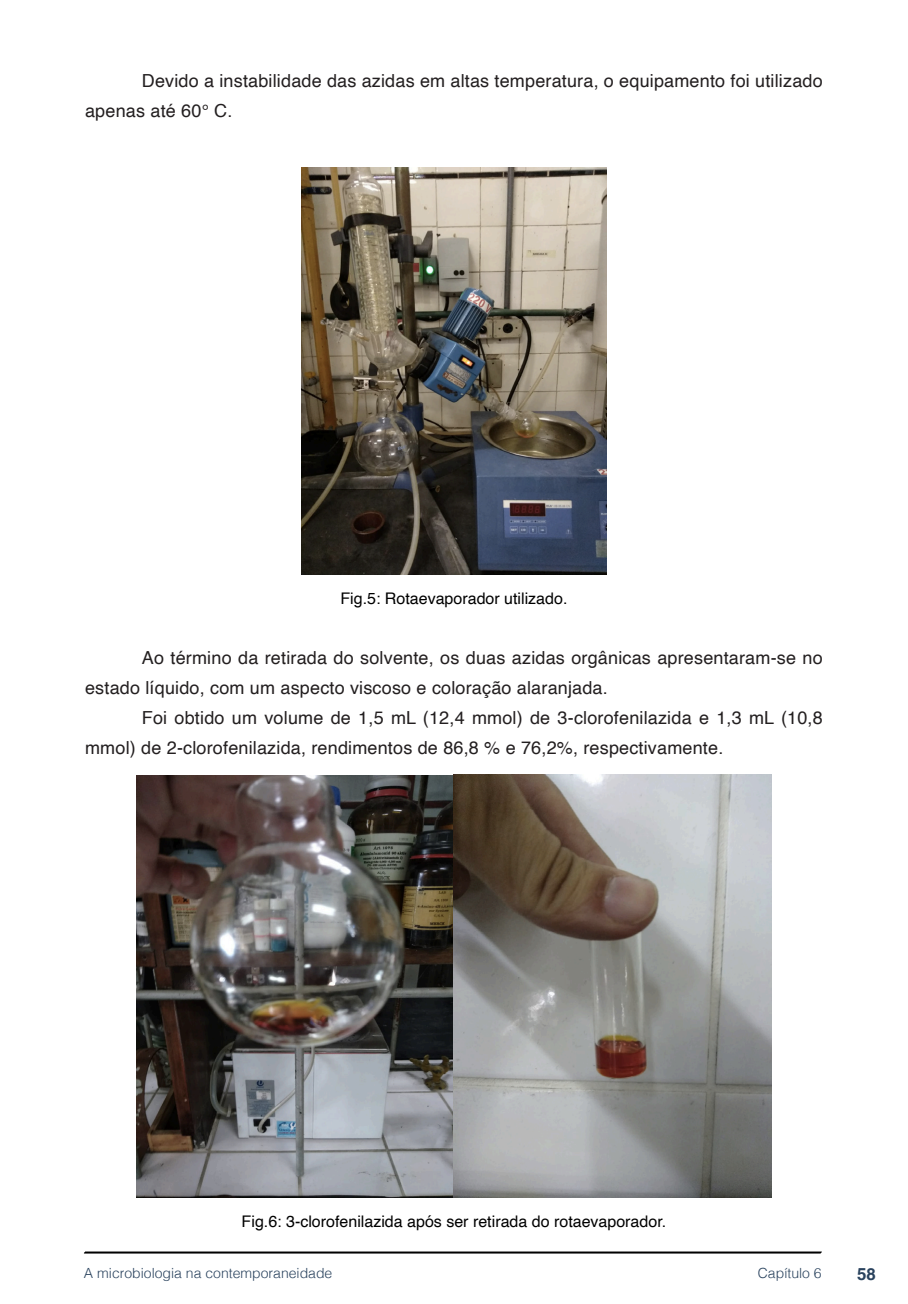
<style>
.page{position:relative;width:908px;height:1304px;background:#fff}
.page>*{position:absolute;margin:0;border:0;box-sizing:border-box;transform-origin:0 0}
.txt{font:18px/30px "Helvetica";letter-spacing:.01em;color:#231f20}
.t1{font:700 16.8px "Helvetica";color:#2a435e}
.imagens_graf_tab{font:16px "Helvetica";color:#000}
.t2{font:300 14px "Helvetica";color:#2a435e}
</style>
<div class="page">
<svg style="left:84px;top:1251px;width:737px;height:3px;background:#515151"></svg>
<img style="left:301px;top:167px;width:305px;height:408px">
<img style="left:137px;top:774px;width:634px;height:423px">
<p class="txt" style="left:85px;top:66px;width:738px;text-indent:57px">Devido a instabilidade das azidas em altas temperatura, o equipamento foi utilizado apenas até 60° C.</p>
<p class="imagens_graf_tab" style="left:340px;top:586px;width:228px">Fig.5: Rotaevaporador utilizado.</p>
<p class="txt" style="left:85px;top:643px;width:738px;text-indent:57px">Ao término da retirada do solvente, os duas azidas orgânicas apresentaram-se no estado líquido, com um aspecto viscoso e coloração alaranjada.</p>
<p class="txt" style="left:85px;top:703px;width:738px;text-indent:57px">Foi obtido um volume de 1,5 mL (12,4 mmol) de 3-clorofenilazida e 1,3 mL (10,8 mmol) de 2-clorofenilazida, rendimentos de 86,8 % e 76,2%, respectivamente.</p>
<p class="imagens_graf_tab" style="left:241px;top:1209px;width:426px">Fig.6: 3-clorofenilazida após ser retirada do rotaevaporador.</p>
<p class="t2" style="left:84px;top:1261px;width:250px">A microbiologia na contemporaneidade</p>
<p class="t2" style="left:757px;top:1261px;width:65px">Capítulo 6</p>
<p class="t1" style="left:856px;top:1264px;width:20px">58</p>
</div>
